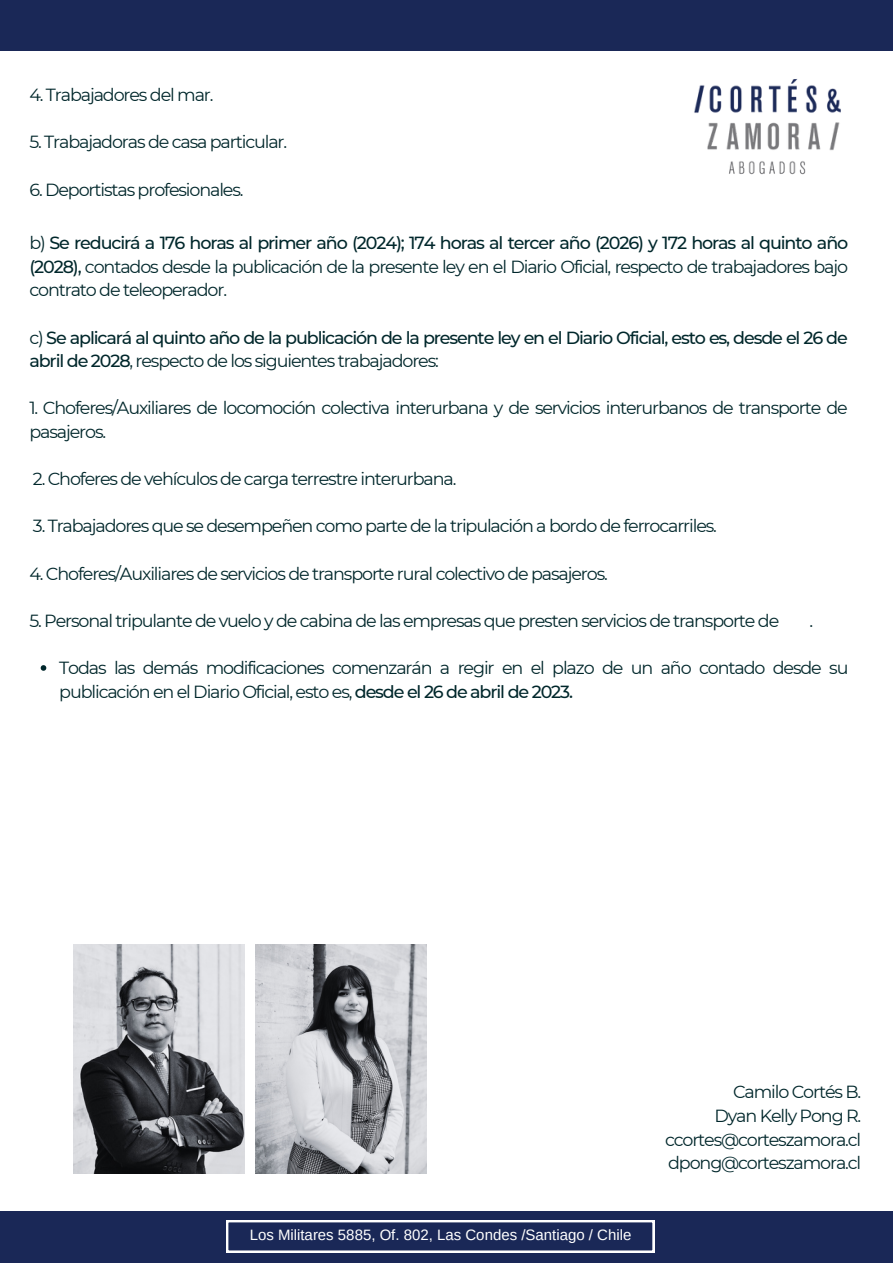
<style>
.page{position:relative;width:893px;height:1264px;background:#fff}
.page>*{position:absolute;margin:0;border:0;box-sizing:border-box;transform-origin:0 0}
.t1{font:17.55px/23.5px "Montserrat";letter-spacing:-.065em;color:#00272b}
.t2{font:500 17.55px/23.5px "Montserrat";letter-spacing:-.065em;color:#00272b}
.t3{font:15px "Arimo";color:#fff}
.s1{font-weight:500}
.s2{font-weight:400}
</style>
<div class="page">
<img style="left:73px;top:944px;width:171px;height:229px">
<img style="left:255px;top:944px;width:171px;height:229px">
<div style="left:0;top:0;width:892px;height:51px;background:#1a2857"></div>
<div style="left:0;top:1211px;width:892px;height:51px;background:#1a2857"></div>
<svg style="left:226px;top:1220px;width:428px;height:32px"></svg>
<svg style="left:41px;top:665px;width:5px;height:5px"></svg>
<img style="left:694px;top:79px;width:147px;height:96px">
<p class="t1" style="left:29px;top:83px;width:186px">4. Trabajadores del mar.</p>
<p class="t1" style="left:29px;top:130px;width:259px">5. Trabajadoras de casa particular.</p>
<p class="t1" style="left:29px;top:178px;width:216px">6. Deportistas profesionales.</p>
<p class="t1" style="left:29px;top:231px;width:820px;text-align:justify">b) <span class="s1">Se reducirá a 176 horas al primer año (2024); 174 horas al tercer año (2026) y 172 horas al quinto año (2028),</span> contados desde la publicación de la presente ley en el Diario Oficial, respecto de trabajadores bajo contrato de teleoperador.</p>
<p class="t2" style="left:29px;top:325px;width:819px"><span class="s2">c)</span> Se aplicará al quinto año de la publicación de la presente ley en el Diario Oficial, esto es, desde el 26 de abril de 2028<span class="s2">, respecto de los siguientes trabajadores:</span></p>
<p class="t1" style="left:29px;top:396px;width:819px">1. Choferes/Auxiliares de locomoción colectiva interurbana y de servicios interurbanos de transporte de pasajeros.</p>
<p class="t1" style="left:33px;top:467px;width:425px">2. Choferes de vehículos de carga terrestre interurbana.</p>
<p class="t1" style="left:33px;top:514px;width:685px">3. Trabajadores que se desempeñen como parte de la tripulación a bordo de ferrocarriles.</p>
<p class="t1" style="left:29px;top:561px;width:580px">4. Choferes/Auxiliares de servicios de transporte rural colectivo de pasajeros.</p>
<p class="t1" style="left:29px;top:609px;width:751px">5. Personal tripulante de vuelo y de cabina de las empresas que presten servicios de transporte de</p>
<p class="t1" style="left:809px;top:609px;width:5px">.</p>
<p class="t1" style="left:59px;top:656px;width:790px">Todas las demás modificaciones comenzarán a regir en el plazo de un año contado desde su publicación en el Diario Oficial, esto es, <span class="s1">desde el 26 de abril de 2023.</span></p>
<p class="t3" style="left:250px;top:1226px;width:383px">Los Militares 5885, Of. 802, Las Condes /Santiago / Chile</p>
<p class="t1" style="left:665px;top:1080px;width:198px;text-align:right">Camilo Cortés B.<br>Dyan Kelly Pong R. ccortes@corteszamora.cl dpong@corteszamora.cl</p>
</div>
